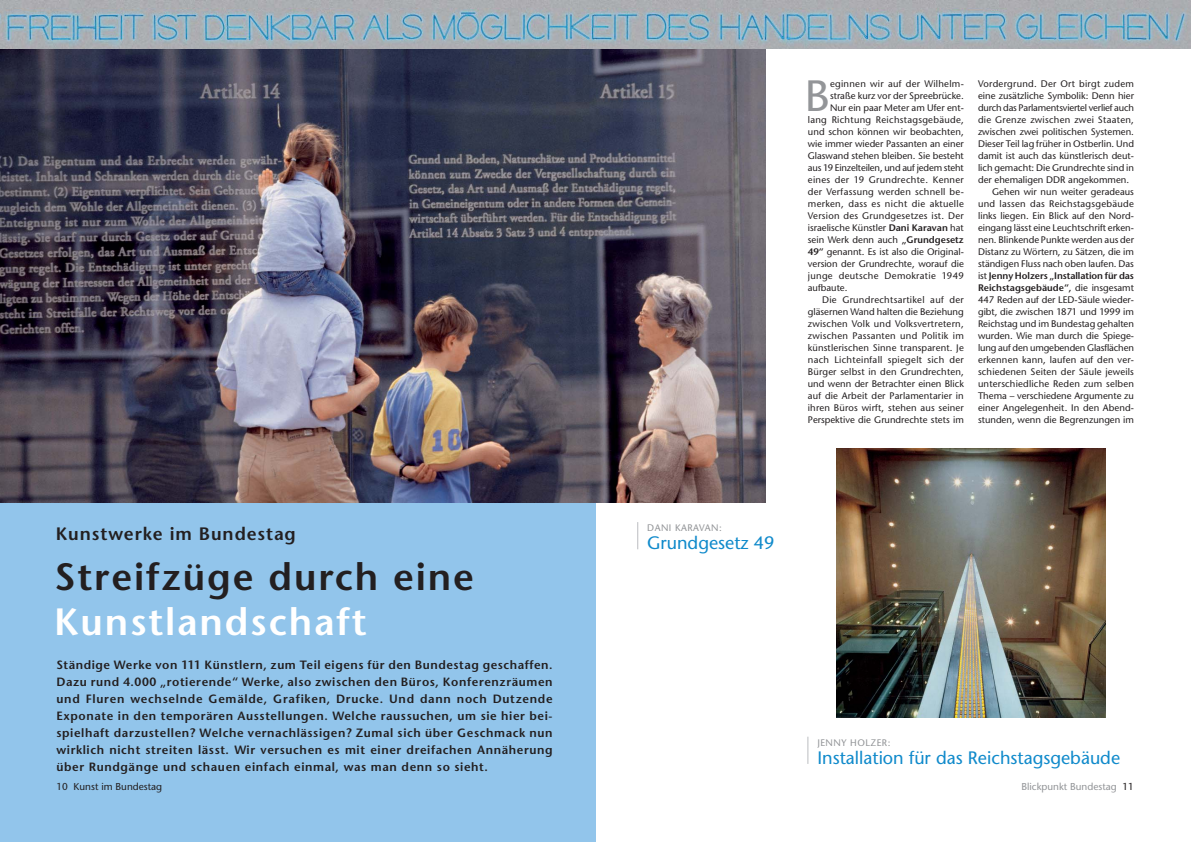
<style>
.page{position:relative;width:1191px;height:842px;background:#fff}
.page>*{position:absolute;margin:0;border:0;box-sizing:border-box;transform-origin:0 0}
.t1{font:43.8px "Stone Sans";color:#939598}
.t2{font:600 38px "Stone Sans";letter-spacing:.05em;color:#231f20}
.t3{font:600 38px "Stone Sans";letter-spacing:.05em;color:#fff}
.t4{font:18px "Stone Sans";color:#108acb}
.t5{font:600 18px "Stone Sans";letter-spacing:.05em;color:#231f20}
.t6{font:600 12px/17px "Stone Sans";letter-spacing:.05em;color:#231f20;text-align:justify}
.t7{font:10px "Stone Sans";color:#939598}
.t8{font:10px "Stone Sans";color:#231f20}
.t9{font:9.5px "Stone Sans";color:#231f20}
.t10{font:9.5px "Stone Sans";letter-spacing:.03em;color:#231f20}
.t11{font:600 9.5px "Stone Sans";letter-spacing:-.01em;color:#231f20}
.t12{font:9.5px "Stone Sans";letter-spacing:.02em;color:#231f20}
.t13{font:9.5px "Stone Sans";letter-spacing:-.02em;color:#231f20}
.t14{font:9.5px "Stone Sans";letter-spacing:.025em;color:#231f20}
.t15{font:9.5px "Stone Sans";letter-spacing:.05em;color:#939598}
.s1{font-weight:600}
.s2{font-weight:400}
.s3{color:#231f20}
</style>
<div class="page">
<div style="left:0;top:0;width:595px;height:842px;background:#92c5eb"></div>
<img style="left:0;top:49px;width:765px;height:453px">
<svg style="left:637px;top:522px;width:1px;height:27px"></svg>
<img style="left:836px;top:448px;width:269px;height:270px">
<svg style="left:807px;top:737px;width:1px;height:27px"></svg>
<img style="left:0;top:0;width:1190px;height:49px">
<h1 class="t1" style="left:805px;top:79px;width:27px">B</h1>
<p class="t10" style="left:830px;top:80px;width:135px">eginnen wir auf der Wilhelm-</p>
<p class="t9" style="left:830px;top:92px;width:135px">straße kurz vor der Spreebrücke.</p>
<p class="t9" style="left:830px;top:104px;width:135px">Nur ein paar Meter am Ufer ent-</p>
<p class="t10" style="left:808px;top:116px;width:157px">lang Richtung Reichstagsgebäude,</p>
<p class="t9" style="left:808px;top:128px;width:157px">und schon können wir beobachten,</p>
<p class="t9" style="left:808px;top:140px;width:157px">wie immer wieder Passanten an einer</p>
<p class="t9" style="left:808px;top:152px;width:157px">Glaswand stehen bleiben. Sie besteht</p>
<p class="t9" style="left:808px;top:164px;width:157px">aus 19 Einzelteilen, und auf jedem steht</p>
<p class="t10" style="left:808px;top:176px;width:157px">eines der 19 Grundrechte. Kenner</p>
<p class="t10" style="left:808px;top:188px;width:157px">der Verfassung werden schnell be-</p>
<p class="t10" style="left:808px;top:200px;width:157px">merken, dass es nicht die aktuelle</p>
<p class="t10" style="left:808px;top:212px;width:157px">Version des Grundgesetzes ist. Der</p>
<p class="t9" style="left:808px;top:224px;width:157px">israelische Künstler <span class="s1">Dani Karavan</span> hat</p>
<p class="t9" style="left:808px;top:236px;width:157px">sein Werk denn auch <span class="s1">„Grundgesetz</span></p>
<p class="t9" style="left:808px;top:248px;width:157px"><span class="s1">49“</span> genannt. Es ist also die Original-</p>
<p class="t9" style="left:808px;top:260px;width:157px">version der Grundrechte, worauf die</p>
<p class="t10" style="left:808px;top:272px;width:157px">junge deutsche Demokratie 1949</p>
<p class="t9" style="left:808px;top:284px;width:41px">aufbaute.</p>
<p class="t10" style="left:822px;top:296px;width:143px">Die Grundrechtsartikel auf der</p>
<p class="t9" style="left:808px;top:308px;width:157px">gläsernen Wand halten die Beziehung</p>
<p class="t14" style="left:808px;top:320px;width:157px">zwischen Volk und Volksvertretern,</p>
<p class="t10" style="left:808px;top:332px;width:157px">zwischen Passanten und Politik im</p>
<p class="t9" style="left:808px;top:344px;width:157px">künstlerischen Sinne transparent. Je</p>
<p class="t10" style="left:808px;top:356px;width:157px">nach Lichteinfall spiegelt sich der</p>
<p class="t9" style="left:808px;top:368px;width:157px">Bürger selbst in den Grundrechten,</p>
<p class="t9" style="left:808px;top:380px;width:157px">und wenn der Betrachter einen Blick</p>
<p class="t9" style="left:808px;top:392px;width:157px">auf die Arbeit der Parlamentarier in</p>
<p class="t9" style="left:808px;top:404px;width:157px">ihren Büros wirft, stehen aus seiner</p>
<p class="t9" style="left:808px;top:416px;width:157px">Perspektive die Grundrechte stets im</p>
<p class="t10" style="left:978px;top:80px;width:157px">Vordergrund. Der Ort birgt zudem</p>
<p class="t9" style="left:978px;top:92px;width:157px">eine zusätzliche Symbolik: Denn hier</p>
<p class="t13" style="left:978px;top:104px;width:157px">durch das Parlamentsviertel verlief auch</p>
<p class="t10" style="left:978px;top:116px;width:157px">die Grenze zwischen zwei Staaten,</p>
<p class="t9" style="left:978px;top:128px;width:157px">zwischen zwei politischen Systemen.</p>
<p class="t9" style="left:978px;top:140px;width:157px">Dieser Teil lag früher in Ostberlin. Und</p>
<p class="t9" style="left:978px;top:152px;width:157px">damit ist auch das künstlerisch deut-</p>
<p class="t9" style="left:978px;top:164px;width:157px">lich gemacht: Die Grundrechte sind in</p>
<p class="t9" style="left:978px;top:176px;width:153px">der ehemaligen DDR angekommen.</p>
<p class="t9" style="left:992px;top:188px;width:143px">Gehen wir nun weiter geradeaus</p>
<p class="t10" style="left:978px;top:200px;width:157px">und lassen das Reichstagsgebäude</p>
<p class="t9" style="left:978px;top:212px;width:157px">links liegen. Ein Blick auf den Nord-</p>
<p class="t9" style="left:978px;top:224px;width:157px">eingang lässt eine Leuchtschrift erken-</p>
<p class="t9" style="left:978px;top:236px;width:157px">nen. Blinkende Punkte werden aus der</p>
<p class="t9" style="left:978px;top:248px;width:157px">Distanz zu Wörtern, zu Sätzen, die im</p>
<p class="t9" style="left:978px;top:260px;width:157px">ständigen Fluss nach oben laufen. Das</p>
<p class="t11" style="left:978px;top:272px;width:157px"><span class="s2">ist</span> Jenny Holzers „Installation für das</p>
<p class="t11" style="left:978px;top:284px;width:157px">Reichstagsgebäude“, <span class="s2">die insgesamt</span></p>
<p class="t9" style="left:978px;top:296px;width:157px">447 Reden auf der LED-Säule wieder-</p>
<p class="t9" style="left:978px;top:308px;width:157px">gibt, die zwischen 1871 und 1999 im</p>
<p class="t9" style="left:978px;top:320px;width:157px">Reichstag und im Bundestag gehalten</p>
<p class="t9" style="left:978px;top:332px;width:157px">wurden. Wie man durch die Spiege-</p>
<p class="t9" style="left:978px;top:344px;width:157px">lung auf den umgebenden Glasflächen</p>
<p class="t12" style="left:978px;top:356px;width:157px">erkennen kann, laufen auf den ver-</p>
<p class="t9" style="left:978px;top:368px;width:157px">schiedenen Seiten der Säule jeweils</p>
<p class="t12" style="left:978px;top:380px;width:157px">unterschiedliche Reden zum selben</p>
<p class="t9" style="left:978px;top:392px;width:157px">Thema – verschiedene Argumente zu</p>
<p class="t9" style="left:978px;top:404px;width:157px">einer Angelegenheit. In den Abend-</p>
<p class="t9" style="left:978px;top:416px;width:157px">stunden, wenn die Begrenzungen im</p>
<h3 class="t5" style="left:56px;top:526px;width:242px">Kunstwerke im Bundestag</h3>
<p class="t15" style="left:647px;top:524px;width:76px">DANI KARAVAN:</p>
<h3 class="t4" style="left:647px;top:536px;width:129px">Grundgesetz 49</h3>
<h2 class="t2" style="left:55px;top:562px;width:421px">Streifzüge durch eine</h2>
<h2 class="t3" style="left:54px;top:607px;width:314px">Kunstlandschaft</h2>
<p class="t6" style="left:56px;top:657px;width:498px">Ständige Werke von 111 Künstlern, zum Teil eigens für den Bundestag geschaffen.<br>Dazu rund 4.000 „rotierende“ Werke, also zwischen den Büros, Konferenzräumen und Fluren wechselnde Gemälde, Grafiken, Drucke. Und dann noch Dutzende Exponate in den temporären Ausstellungen. Welche raussuchen, um sie hier bei&shy;spielhaft darzustellen? Welche vernachlässigen? Zumal sich über Geschmack nun wirklich nicht streiten lässt. Wir versuchen es mit einer dreifachen Annäherung über Rundgänge und schauen einfach einmal, was man denn so sieht.</p>
<p class="t15" style="left:817px;top:738px;width:75px">JENNY HOLZER:</p>
<h3 class="t4" style="left:817px;top:750px;width:304px">Installation für das Reichstagsgebäude</h3>
<p class="t8" style="left:56px;top:783px;width:107px">10 Kunst im Bundestag</p>
<p class="t7" style="left:1021px;top:783px;width:114px">Blickpunkt Bundestag <span class="s3">11</span></p>
</div>
